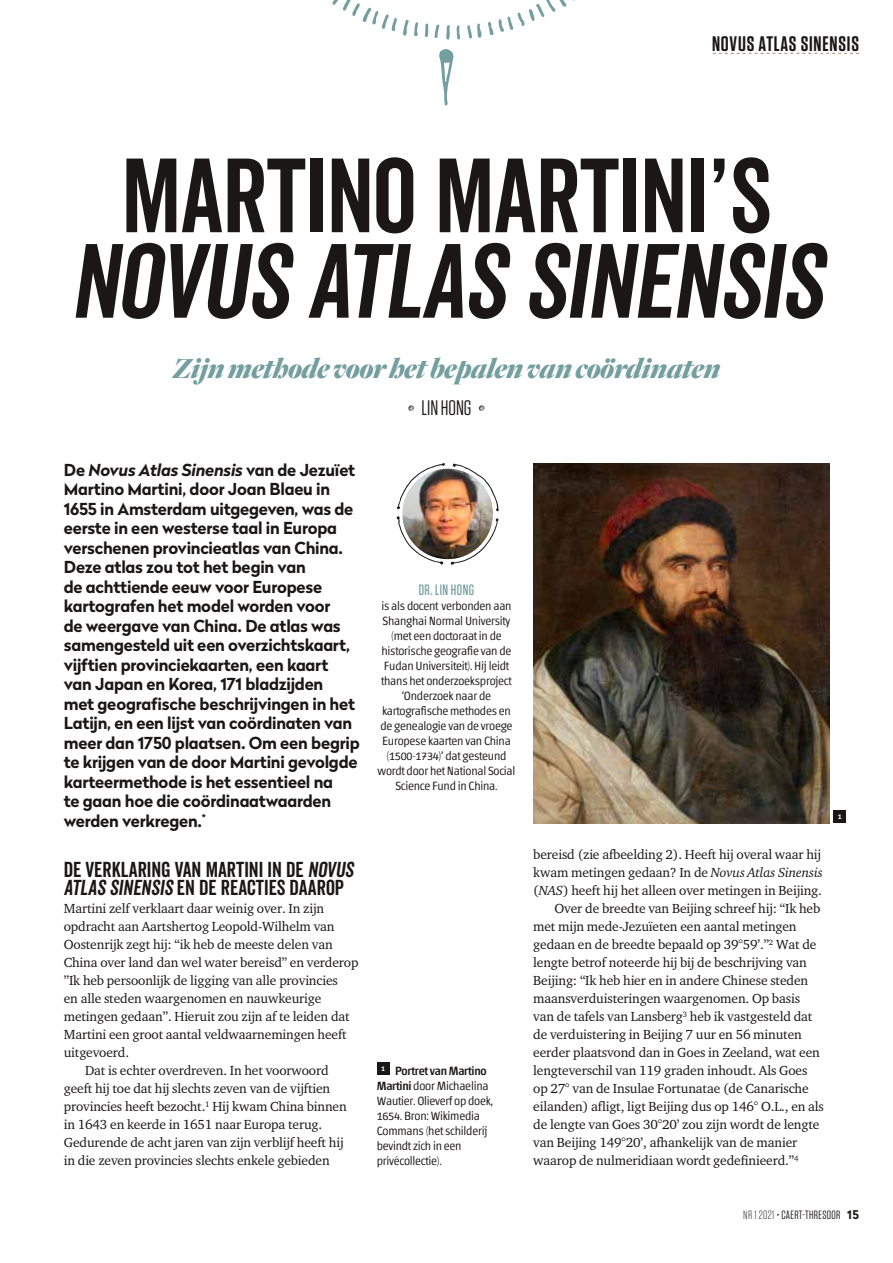
<style>
.page{position:relative;width:893px;height:1263px;background:#fff}
.page>*{position:absolute;margin:0;border:0;box-sizing:border-box;transform-origin:0 0}
.t1{font:italic 102px "Veneer Clean";letter-spacing:-.01em;color:#1a1716}
.t2{font:102px "Veneer Clean";letter-spacing:-.01em;color:#1a1716}
.t3{font:italic 900 28.5px "Quarto";color:#749e9f}
.t4{font:21px/18px "Veneer Clean";color:#1a1716}
.t5{font:600 21px "Tungsten";letter-spacing:.04em;color:#1a1716}
.t6{font:21px "Tungsten";color:#1a1716}
.t7{font:700 16.5px/19.5px "Radikal";letter-spacing:-.015em;color:#1a1716}
.t8{font:500 15px "Tungsten";letter-spacing:.03em;color:#749e9f}
.t9{font:13.5px "Charter HFD";letter-spacing:-.01em;color:#1a1716}
.t10{font:300 12px/15px "Chaco";letter-spacing:-.02em;color:#1a1716;text-align:center}
.t11{font:12px "Tungsten";letter-spacing:.03em;color:#1a1716}
.t12{font:500 7.5px "Chaco";color:#fff}
.s1{font-style:italic}
.s2{font-weight:500}
.s3{font-weight:300}
.s4{font-family:"Radikal";font-weight:700}
</style>
<div class="page">
<svg style="left:713px;top:53px;width:146px;height:1px"></svg>
<svg style="left:439px;top:49px;width:15px;height:57px"></svg>
<svg style="left:446px;top:25px;width:4px;height:15px"></svg>
<svg style="left:434px;top:24px;width:5px;height:14px"></svg>
<svg style="left:332px;top:0;width:65px;height:31px"></svg>
<svg style="left:467px;top:23px;width:15px;height:15px"></svg>
<svg style="left:403px;top:20px;width:15px;height:16px"></svg>
<svg style="left:425px;top:23px;width:3px;height:14px"></svg>
<svg style="left:457px;top:25px;width:3px;height:15px"></svg>
<svg style="left:488px;top:0;width:87px;height:35px"></svg>
<img style="left:402px;top:469px;width:91px;height:90px;border-radius:45px">
<svg style="left:453px;top:463px;width:46px;height:48px"></svg>
<svg style="left:396px;top:516px;width:47px;height:49px"></svg>
<svg style="left:397px;top:463px;width:48px;height:46px"></svg>
<svg style="left:451px;top:518px;width:48px;height:47px"></svg>
<svg style="left:408px;top:405px;width:6px;height:6px"></svg>
<svg style="left:479px;top:405px;width:6px;height:6px"></svg>
<img style="left:533px;top:463px;width:296px;height:360px">
<div style="left:833px;top:810px;width:13px;height:13px;background:#1a1716"></div>
<div style="left:377px;top:1062px;width:12px;height:13px;background:#1a1716"></div>
<h3 class="t5" style="left:712px;top:32px;width:148px">NOVUS ATLAS SINENSIS</h3>
<h1 class="t2" style="left:121px;top:134px;width:652px">MARTINO MARTINI’S</h1>
<h1 class="t1" style="left:70px;top:220px;width:754px">NOVUS ATLAS SINENSIS</h1>
<h2 class="t3" style="left:173px;top:349px;width:549px">Zijn methode voor het bepalen van coördinaten</h2>
<h3 class="t6" style="left:421px;top:397px;width:52px">LIN HONG</h3>
<p class="t7" style="left:64px;top:459px;width:297px">De <span class="s1">Novus Atlas Sinensis</span> van de Jezuïet Martino Martini, door Joan Blaeu in 1655 in Amsterdam uitgegeven, was de eerste in een westerse taal in Europa verschenen provincieatlas van China.<br>Deze atlas zou tot het begin van<br>de achttiende eeuw voor Europese kartografen het model worden voor<br>de weergave van China. De atlas was samengesteld uit een overzichtskaart, vijftien provinciekaarten, een kaart van Japan en Korea, 171 bladzijden<br>met geografische beschrijvingen in het Latijn, en een lijst van coördinaten van meer dan 1750 plaatsen. Om een begrip te krijgen van de door Martini gevolgde karteermethode is het essentieel na<br>te gaan hoe die coördinaatwaarden werden verkregen.<sup>*</sup></p>
<h3 class="t4" style="left:64px;top:860px;width:291px">DE VERKLARING VAN MARTINI IN DE <span class="s1">NOVUS<br>ATLAS SINENSIS</span> EN DE REACTIES DAAROP</h3>
<p class="t9" style="left:64px;top:900px;width:262px">Martini zelf verklaart daar weinig over. In zijn</p>
<p class="t9" style="left:64px;top:918px;width:272px">opdracht aan Aartshertog Leopold-Wilhelm van</p>
<p class="t9" style="left:64px;top:936px;width:270px">Oostenrijk zegt hij: “ik heb de meeste delen van</p>
<p class="t9" style="left:64px;top:954px;width:296px">China over land dan wel water bereisd” en verderop</p>
<p class="t9" style="left:64px;top:972px;width:276px">”Ik heb persoonlijk de ligging van alle provincies</p>
<p class="t9" style="left:64px;top:990px;width:259px">en alle steden waargenomen en nauwkeurige</p>
<p class="t9" style="left:64px;top:1008px;width:287px">metingen gedaan”. Hieruit zou zijn af te leiden dat</p>
<p class="t9" style="left:64px;top:1026px;width:284px">Martini een groot aantal veldwaarnemingen heeft</p>
<p class="t9" style="left:64px;top:1044px;width:67px">uitgevoerd.</p>
<p class="t9" style="left:85px;top:1062px;width:245px">Dat is echter overdreven. In het voorwoord</p>
<p class="t9" style="left:64px;top:1080px;width:268px">geeft hij toe dat hij slechts zeven van de vijftien</p>
<p class="t9" style="left:64px;top:1098px;width:284px">provincies heeft bezocht.<sup>1</sup> Hij kwam China binnen</p>
<p class="t9" style="left:64px;top:1116px;width:260px">in 1643 en keerde in 1651 naar Europa terug.</p>
<p class="t9" style="left:64px;top:1134px;width:281px">Gedurende de acht jaren van zijn verblijf heeft hij</p>
<p class="t9" style="left:64px;top:1152px;width:267px">in die zeven provincies slechts enkele gebieden</p>
<p class="t8" style="left:419px;top:581px;width:57px">DR. LIN HONG</p>
<p class="t10" style="left:378px;top:599px;width:139px">is als docent verbonden aan<br>Shanghai Normal University (met een doctoraat in de historische geografie van de<br>Fudan Universiteit). Hij leidt thans het onderzoeksproject ‘Onderzoek naar de kartografische methodes en de genealogie van de vroege<br>Europese kaarten van China (1500-1734)’ dat gesteund wordt door het National Social<br>Science Fund in China.</p>
<p class="t10" style="left:377px;top:1064px;width:118px;text-align:left;text-indent:4px"><sup>1</sup> <span class="s2">Portret van Martino<br>Martini</span> door Michaelina<br>Wautier. Olieverf op doek,<br>1654. Bron: Wikimedia<br>Commans (het schilderij bevindt zich in een privécollectie).</p>
<p class="t9" style="left:533px;top:846px;width:289px">bereisd (zie afbeelding 2). Heeft hij overal waar hij</p>
<p class="t9" style="left:533px;top:864px;width:291px">kwam metingen gedaan? In de <span class="s1">Novus Atlas Sinensis</span></p>
<p class="t9" style="left:533px;top:882px;width:290px">(<span class="s1">NAS</span>) heeft hij het alleen over metingen in Beijing.</p>
<p class="t9" style="left:554px;top:900px;width:267px">Over de breedte van Beijing schreef hij: “Ik heb</p>
<p class="t9" style="left:533px;top:918px;width:265px">met mijn mede-Jezuïeten een aantal metingen</p>
<p class="t9" style="left:533px;top:936px;width:285px">gedaan en de breedte bepaald op 39°59’.”<sup>2</sup> Wat de</p>
<p class="t9" style="left:533px;top:954px;width:275px">lengte betrof noteerde hij bij de beschrijving van</p>
<p class="t9" style="left:533px;top:972px;width:276px">Beijing: “Ik heb hier en in andere Chinese steden</p>
<p class="t9" style="left:533px;top:990px;width:268px">maansverduisteringen waargenomen. Op basis</p>
<p class="t9" style="left:533px;top:1008px;width:281px">van de tafels van Lansberg<sup>3</sup> heb ik vastgesteld dat</p>
<p class="t9" style="left:533px;top:1026px;width:270px">de verduistering in Beijing 7 uur en 56 minuten</p>
<p class="t9" style="left:533px;top:1044px;width:288px">eerder plaatsvond dan in Goes in Zeeland, wat een</p>
<p class="t9" style="left:533px;top:1062px;width:276px">lengteverschil van 119 graden inhoudt. Als Goes</p>
<p class="t9" style="left:533px;top:1080px;width:277px">op 27° van de Insulae Fortunatae (de Canarische</p>
<p class="t9" style="left:533px;top:1098px;width:292px">eilanden) afligt, ligt Beijing dus op 146° O.L., en als</p>
<p class="t9" style="left:533px;top:1116px;width:288px">de lengte van Goes 30°20’ zou zijn wordt de lengte</p>
<p class="t9" style="left:533px;top:1134px;width:266px">van Beijing 149°20’, afhankelijk van de manier</p>
<p class="t9" style="left:533px;top:1152px;width:267px">waarop de nulmeridiaan wordt gedefinieerd.”<sup>4</sup></p>
<p class="t12" style="left:838px;top:813px;width:5px">1</p>
<p class="t11" style="left:743px;top:1209px;width:117px"><span class="s3">NR 1 2021</span> • CAERT-THRESOOR <span class="s4">15</span></p>
</div>
